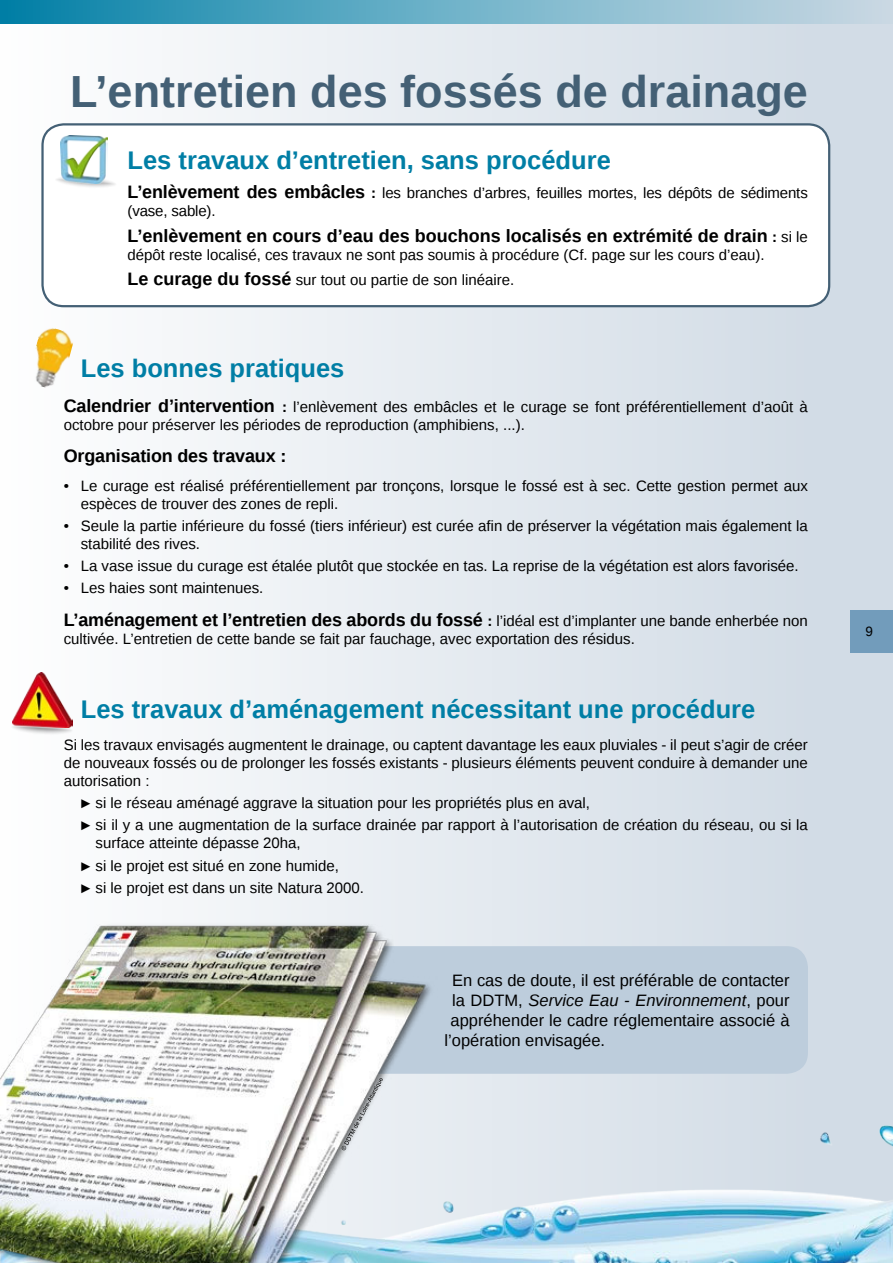
<style>
.page{position:relative;width:893px;height:1263px;background:#fff}
.page>*{position:absolute;margin:0;border:0;box-sizing:border-box;transform-origin:0 0}
.t1{font:700 45px "Liberation Sans";color:#446075}
.t2{font:700 25.5px "Liberation Sans";color:#007ea5}
.t3{font:700 18px "Liberation Sans";letter-spacing:-.01em;color:#000}
.t4{font:16.5px "Liberation Sans";color:#000}
.t5{font:italic 16.5px "Liberation Sans";color:#000}
.t6{font:15px/18px "Liberation Sans";color:#000}
.t7{font:13.5px "Liberation Sans";color:#000}
.s1{font-weight:700;font-size:18px}
.s2{font-weight:700}
.s3{font-size:15px}
.s4{font-weight:400;font-size:15px}
.s5{font-style:normal}
</style>
<div class="page">
<div style="left:0;top:0;width:893px;height:1263px;background:linear-gradient(to right,#fefefe,#ced9e4)"></div>
<div style="left:43px;top:124px;width:786px;height:182px;background:#fff;border-radius:21px"></div>
<div style="left:41px;top:123px;width:789px;height:184px;border:2px solid #446075;border-radius:21px"></div>
<div style="left:276px;top:946px;width:532px;height:128px;background:#bdcddc;border-radius:21px"></div>
<img style="left:458px;top:1114px;width:435px;height:149px">
<div style="left:0;top:0;width:893px;height:23px;background:linear-gradient(to right,#0783a9,#cfdce6)"></div>
<img style="left:26px;top:325px;width:50px;height:66px">
<img style="left:0;top:898px;width:458px;height:365px">
<svg style="left:56px;top:178px;width:59px;height:9px"></svg>
<img style="left:60px;top:136px;width:48px;height:47px">
<svg style="left:10px;top:721px;width:65px;height:16px"></svg>
<img style="left:13px;top:672px;width:59px;height:55px">
<svg style="left:342px;top:1078px;width:41px;height:72px"></svg>
<div style="left:850px;top:610px;width:43px;height:43px;background:#729cbb"></div>
<h1 class="t1" style="left:70px;top:67px;width:739px">L’entretien des fossés de drainage</h1>
<h2 class="t2" style="left:128px;top:146px;width:485px">Les travaux d’entretien, sans procédure</h2>
<p class="t6" style="left:128px;top:184px;width:682px"><span class="s1">L’enlèvement des embâcles</span> <span class="s2">:</span> les branches d’arbres, feuilles mortes, les dépôts de sédiments (vase, sable).</p>
<p class="t3" style="left:128px;top:226px;width:682px">L’enlèvement en cours d’eau des bouchons localisés en extrémité de drain <span class="s3">:</span> <span class="s4">si le</span></p>
<p class="t6" style="left:128px;top:242px;width:638px;line-height:25px">dépôt reste localisé, ces travaux ne sont pas soumis à procédure (Cf. page sur les cours d’eau).<br><span class="s1">Le curage du fossé</span> sur tout ou partie de son linéaire.</p>
<h2 class="t2" style="left:81px;top:354px;width:265px">Les bonnes pratiques</h2>
<p class="t6" style="left:64px;top:398px;width:746px"><span class="s1">Calendrier d’intervention</span> <span class="s2">:</span> l’enlèvement des embâcles et le curage se font préférentiellement d’août à octobre pour préserver les périodes de reproduction (amphibiens, ...).</p>
<p class="t3" style="left:64px;top:446px;width:224px">Organisation des travaux :</p>
<p class="t6" style="left:81px;top:477px;width:729px;text-indent:-17px">• Le curage est réalisé préférentiellement par tronçons, lorsque le fossé est à sec. Cette gestion permet aux espèces de trouver des zones de repli.</p>
<p class="t6" style="left:81px;top:517px;width:729px;text-indent:-17px">• Seule la partie inférieure du fossé (tiers inférieur) est curée afin de préserver la végétation mais également la stabilité des rives.</p>
<p class="t6" style="left:64px;top:558px;width:736px">• La vase issue du curage est étalée plutôt que stockée en tas. La reprise de la végétation est alors favorisée.</p>
<p class="t6" style="left:64px;top:580px;width:201px">• Les haies sont maintenues.</p>
<p class="t3" style="left:64px;top:610px;width:746px">L’aménagement et l’entretien des abords du fossé <span class="s3">:</span> <span class="s4">l’idéal est d’implanter une bande enherbée non</span></p>
<p class="t6" style="left:64px;top:630px;width:573px">cultivée. L’entretien de cette bande se fait par fauchage, avec exportation des résidus.</p>
<h2 class="t2" style="left:81px;top:696px;width:676px">Les travaux d’aménagement nécessitant une procédure</h2>
<p class="t6" style="left:64px;top:736px;width:746px;text-align:justify">Si les travaux envisagés augmentent le drainage, ou captent davantage les eaux pluviales - il peut s’agir de créer de nouveaux fossés ou de prolonger les fossés existants - plusieurs éléments peuvent conduire à demander une autorisation :</p>
<p class="t6" style="left:79px;top:792px;width:731px;line-height:22.2px">►si le réseau aménagé aggrave la situation pour les propriétés plus en aval,<br>►si il y a une augmentation de la surface drainée par rapport à l’autorisation de création du réseau, ou si la</p>
<p class="t6" style="left:79px;top:833px;width:287px;line-height:22.2px;text-indent:17px">surface atteinte dépasse 20ha,<br>► si le projet est situé en zone humide,<br>► si le projet est dans un site Natura 2000.</p>
<p class="t4" style="left:452px;top:972px;width:339px">En cas de doute, il est préférable de contacter</p>
<p class="t5" style="left:452px;top:992px;width:339px"><span class="s5">la DDTM,</span> Service Eau - Environnement<span class="s5">, pour</span></p>
<p class="t4" style="left:451px;top:1011px;width:340px">appréhender le cadre réglementaire associé à</p>
<p class="t4" style="left:445px;top:1031px;width:162px">l’opération envisagée.</p>
<p class="t7" style="left:865px;top:625px;width:9px">9</p>
</div>
